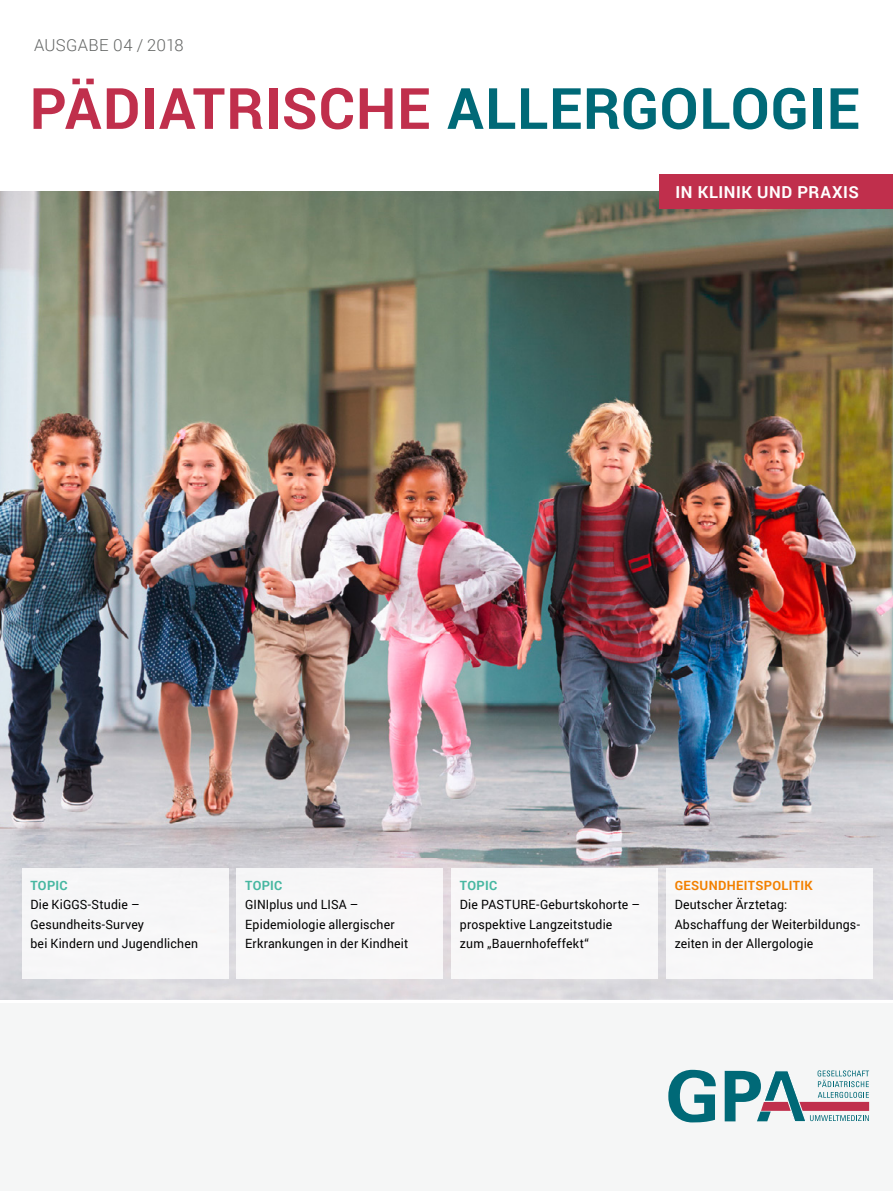
<style>
.page{position:relative;width:893px;height:1191px;background:#fff}
.page>*{position:absolute;margin:0;border:0;box-sizing:border-box;transform-origin:0 0}
.t1{font:700 57px "Roboto";letter-spacing:.015em;color:#c02f4c}
.t2{font:700 16.5px "Roboto";letter-spacing:.035em;color:#fff}
.t3{font:300 16.5px "Roboto";letter-spacing:.015em;color:#626463}
.t4{font:12.75px/19.5px "Roboto";letter-spacing:.015em;color:#000;scale:.96 1}
.t5{font:700 12.75px "Roboto";letter-spacing:.025em;color:#f28000}
.t6{font:700 12.75px "Roboto";letter-spacing:.02em;color:#47b7a1}
.s1{color:#006977}
</style>
<div class="page">
<div style="left:0;top:1003px;width:893px;height:188px;background:#f5f6f6"></div>
<img style="left:0;top:191px;width:893px;height:808px">
<div style="left:22px;top:867px;width:206px;height:111px;background:#f7f6f8"></div>
<div style="left:237px;top:867px;width:206px;height:111px;background:#f8f7f8"></div>
<div style="left:451px;top:867px;width:207px;height:111px;background:#f8f7f8"></div>
<div style="left:666px;top:867px;width:206px;height:111px;background:#f8f7f8"></div>
<div style="left:659px;top:174px;width:234px;height:34px;background:#c02f4c"></div>
<svg style="left:668px;top:1069px;width:48px;height:53px"></svg>
<svg style="left:725px;top:1070px;width:144px;height:52px"></svg>
<p class="t3" style="left:34px;top:34px;width:151px">AUSGABE 04 / 2018</p>
<h1 class="t1" style="left:30px;top:68px;width:831px">PÄDIATRISCHE <span class="s1">ALLERGOLOGIE</span></h1>
<p class="t2" style="left:676px;top:180px;width:185px">IN KLINIK UND PRAXIS</p>
<p class="t6" style="left:30px;top:876px;width:39px">TOPIC</p>
<p class="t4" style="left:30px;top:894px;width:176px">Die KiGGS-Studie –<br>Gesundheits-Survey<br>bei Kindern und Jugendlichen</p>
<p class="t6" style="left:245px;top:876px;width:39px">TOPIC</p>
<p class="t4" style="left:245px;top:894px;width:171px">GINIplus und LISA –<br>Epidemiologie allergischer<br>Erkrankungen in der Kindheit</p>
<p class="t6" style="left:460px;top:876px;width:39px">TOPIC</p>
<p class="t4" style="left:460px;top:894px;width:189px">Die PASTURE-Geburtskohorte – prospektive Langzeitstudie<br>zum „Bauernhofeffekt“</p>
<p class="t5" style="left:675px;top:876px;width:139px">GESUNDHEITSPOLITIK</p>
<p class="t4" style="left:675px;top:894px;width:195px">Deutscher Ärztetag:<br>Abschaffung der Weiterbildungs&shy;zeiten in der Allergologie</p>
</div>
